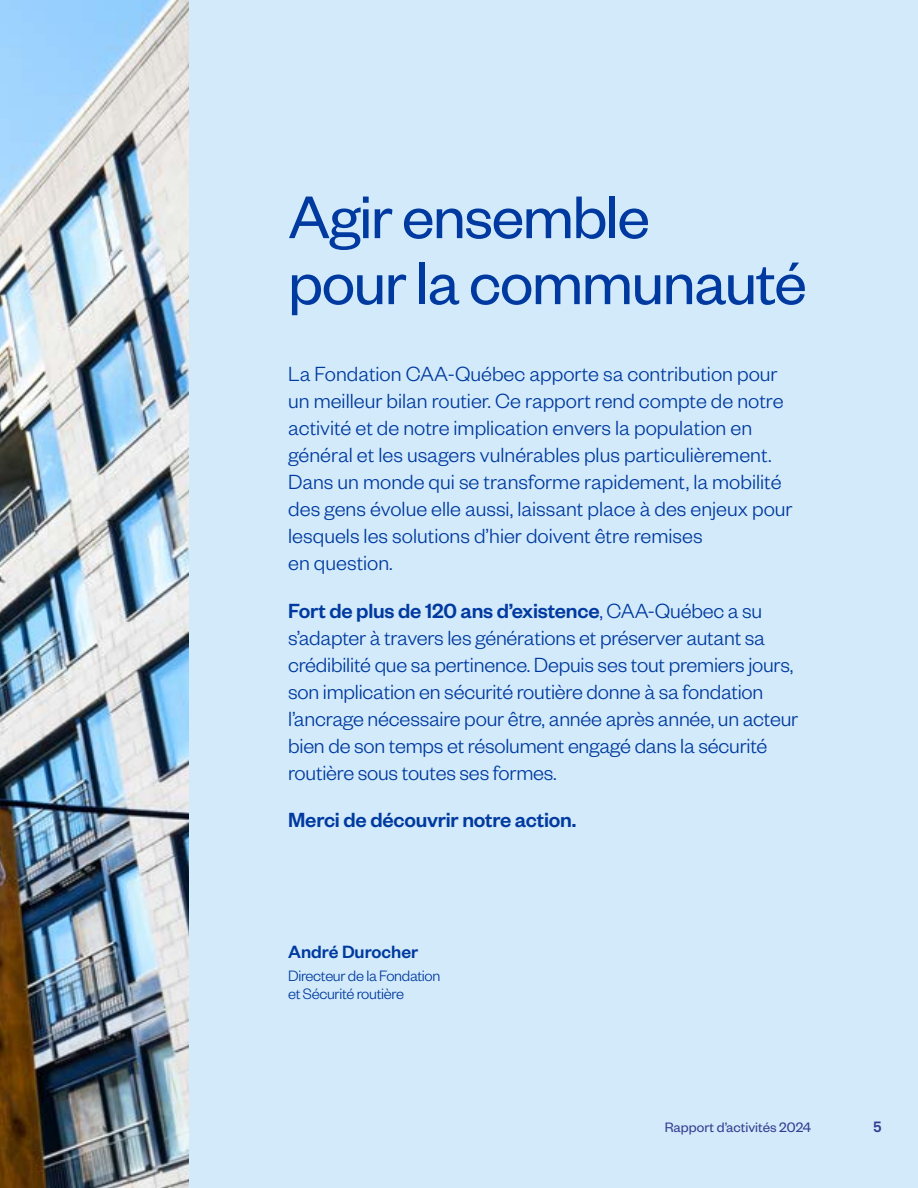
<style>
.page{position:relative;width:918px;height:1188px;background:#d2eaf9}
.page>*{position:absolute;margin:0;border:0;box-sizing:border-box;transform-origin:0 0}
.t1{font:66px/66px "Founders Grotesk";letter-spacing:-.02em;color:#003aa0}
.t2{font:300 22.5px/27px "Founders Grotesk";letter-spacing:-.005em;color:#003aa0}
.t3{font:500 22.5px "Founders Grotesk";letter-spacing:-.01em;color:#003aa0}
.t4{font:500 19.5px "Founders Grotesk";color:#003aa0}
.t5{font:300 16.5px/18px "Founders Grotesk";letter-spacing:-.02em;color:#003aa0}
.t6{font:15px "Founders Grotesk";color:#333d91}
.t7{font:700 15px "Akkurat Office";color:#333d91}
.s1{font-weight:500}
</style>
<div class="page">
<img style="left:0;top:0;width:189px;height:1188px">
<h1 class="t1" style="left:288px;top:181px;width:520px">Agir ensemble<br>pour la communauté</h1>
<p class="t2" style="left:288px;top:360px;width:506px">La Fondation CAA-Québec apporte sa contribution pour un meilleur bilan routier. Ce rapport rend compte de notre activité et de notre implication envers la population en général et les usagers vulnérables plus particulièrement.<br>Dans un monde qui se transforme rapidement, la mobilité des gens évolue elle aussi, laissant place à des enjeux pour lesquels les solutions d’hier doivent être remises<br>en question.</p>
<p class="t2" style="left:288px;top:596px;width:512px"><span class="s1">Fort de plus de 120 ans d’existence</span>, CAA-Québec a su s’adapter à travers les générations et préserver autant sa crédibilité que sa pertinence. Depuis ses tout premiers jours, son implication en sécurité routière donne à sa fondation l’ancrage nécessaire pour être, année après année, un acteur bien de son temps et résolument engagé dans la sécurité routière sous toutes ses formes.</p>
<p class="t3" style="left:288px;top:806px;width:290px">Merci de découvrir notre action.</p>
<p class="t4" style="left:288px;top:940px;width:132px">André Durocher</p>
<p class="t5" style="left:288px;top:966px;width:154px">Directeur de la Fondation et Sécurité routière</p>
<p class="t6" style="left:665px;top:1118px;width:148px">Rapport d’activités 2024</p>
<p class="t7" style="left:873px;top:1118px;width:10px">5</p>
</div>
